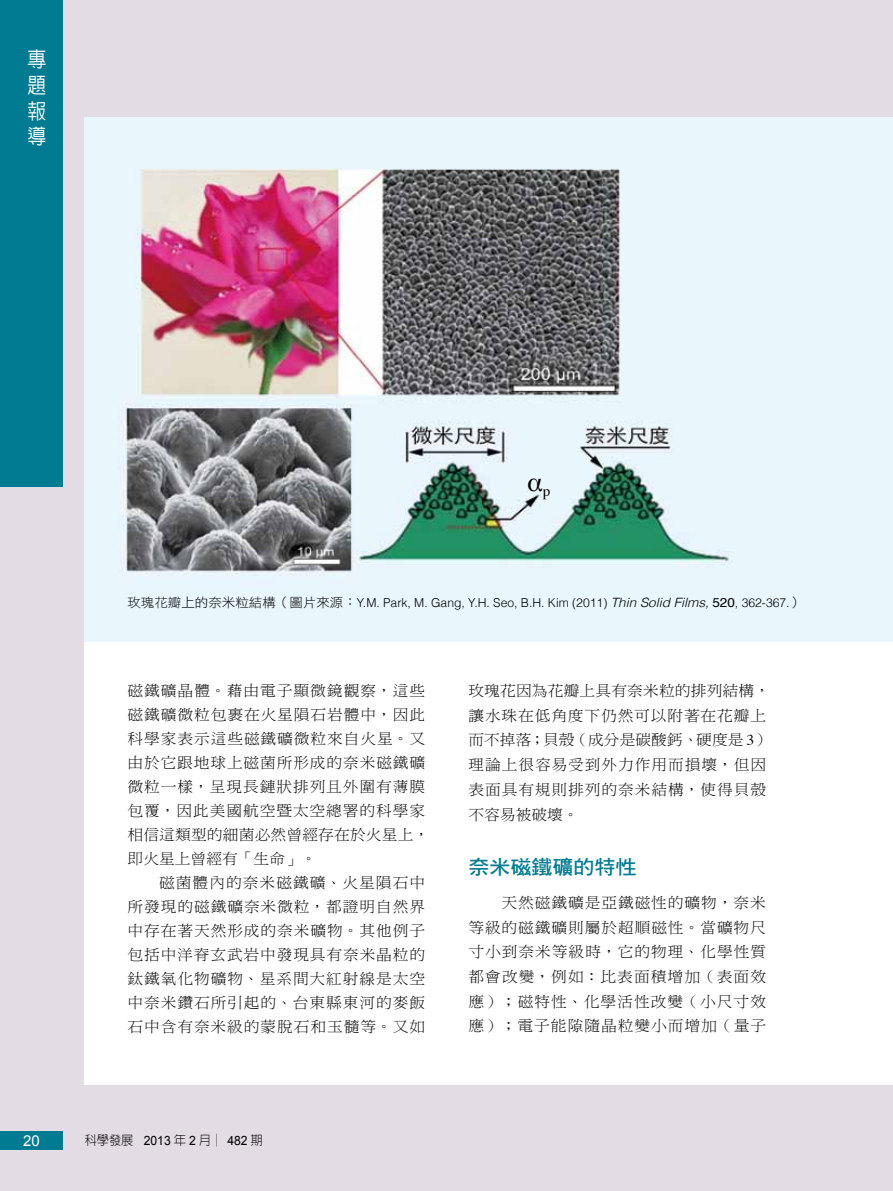
<style>
.page{position:relative;width:893px;height:1191px;background:#e4dce5}
.page>*{position:absolute;margin:0;border:0;box-sizing:border-box;transform-origin:0 0}
.t1{font:25.8px "Times";color:#000}
.t2{font:500 21px/25.5px "AR New Hei B5";color:#fff;text-align:justify;scale:.9 1}
.t3{font:19.95px "DF Hei Std W7";color:#007b91;scale:1.05 1}
.t4{font:15px/24px "DF Ming Std W3";letter-spacing:.055em;color:#000;scale:1.05 1}
.t5{font:15px "Arial";color:#fff}
.t6{font:300 12.9px "AR New Hei B5";color:#000;scale:.95 1}
.t7{font:300 12.3px "Helvetica";color:#000}
.s1{font-family:"DF Hei Std W3";font-weight:400;font-size:12.9px}
.s2{font-style:italic;font-size:12.9px}
.s3{font-weight:400;font-size:12.9px}
.s4{font-family:"Times"}
.s5{font-family:"Arial";font-weight:400}
</style>
<div class="page">
<div style="left:85px;top:118px;width:808px;height:966px;background:#fff"></div>
<div style="left:0;top:0;width:62px;height:487px;background:#007b91"></div>
<div style="left:0;top:1131px;width:62px;height:18px;background:#007b91"></div>
<img style="left:85px;top:118px;width:807px;height:524px">
<h2 class="t2" style="left:28px;top:47px;width:22px">專題報導</h2>
<h1 class="t1" style="left:527px;top:458px;width:25px">α<sub>p</sub></h1>
<p class="t7" style="left:127px;top:595px;width:677px"><span class="s1">玫瑰花瓣上的奈米粒結構（圖片來源：</span>Y.M. Park, M. Gang, Y.H. Seo, B.H. Kim (2011) <span class="s2">Thin Solid Films,</span> <span class="s3">520</span>, 362-367.<span class="s1">）</span></p>
<p class="t4" style="left:128px;top:678px;width:289px">磁鐵礦晶體。藉由電子顯微鏡觀察，這些磁鐵礦微粒包裹在火星隕石岩體中，因此科學家表示這些磁鐵礦微粒來自火星。又由於它跟地球上磁菌所形成的奈米磁鐵礦微粒一樣，呈現長鏈狀排列且外圍有薄膜包覆，因此美國航空暨太空總署的科學家相信這類型的細菌必然曾經存在於火星上，即火星上曾經有「生命」。</p>
<p class="t4" style="left:127px;top:870px;width:285px;text-align:justify;text-indent:32px">磁菌體內的奈米磁鐵礦、火星隕石中所發現的磁鐵礦奈米微粒，都證明自然界中存在著天然形成的奈米礦物。其他例子包括中洋脊玄武岩中發現具有奈米晶粒的鈦鐵氧化物礦物、星系間大紅射線是太空中奈米鑽石所引起的、台東縣東河的麥飯石中含有奈米級的蒙脫石和玉髓等。又如</p>
<p class="t4" style="left:468px;top:678px;width:289px;line-height:24.8px">玫瑰花因為花瓣上具有奈米粒的排列結構，讓水珠在低角度下仍然可以附著在花瓣上而不掉落；貝殼（成分是碳酸鈣、硬度是 <span class="s4">3</span>）理論上很容易受到外力作用而損壞，但因表面具有規則排列的奈米結構，使得貝殼不容易被破壞。</p>
<h3 class="t3" style="left:468px;top:856px;width:161px">奈米磁鐵礦的特性</h3>
<p class="t4" style="left:468px;top:889px;width:285px;line-height:24.8px;text-align:justify;text-indent:33px">天然磁鐵礦是亞鐵磁性的礦物，奈米等級的磁鐵礦則屬於超順磁性。當礦物尺寸小到奈米等級時，它的物理、化學性質都會改變，例如：比表面積增加（表面效應）；磁特性、化學活性改變（小尺寸效應）；電子能隙隨晶粒變小而增加（量子</p>
<p class="t5" style="left:23px;top:1131px;width:18px">20</p>
<p class="t6" style="left:85px;top:1133px;width:189px">科學發展 <span class="s5">2013</span> 年 <span class="s5">2</span> 月│ <span class="s5">482</span> 期</p>
</div>
